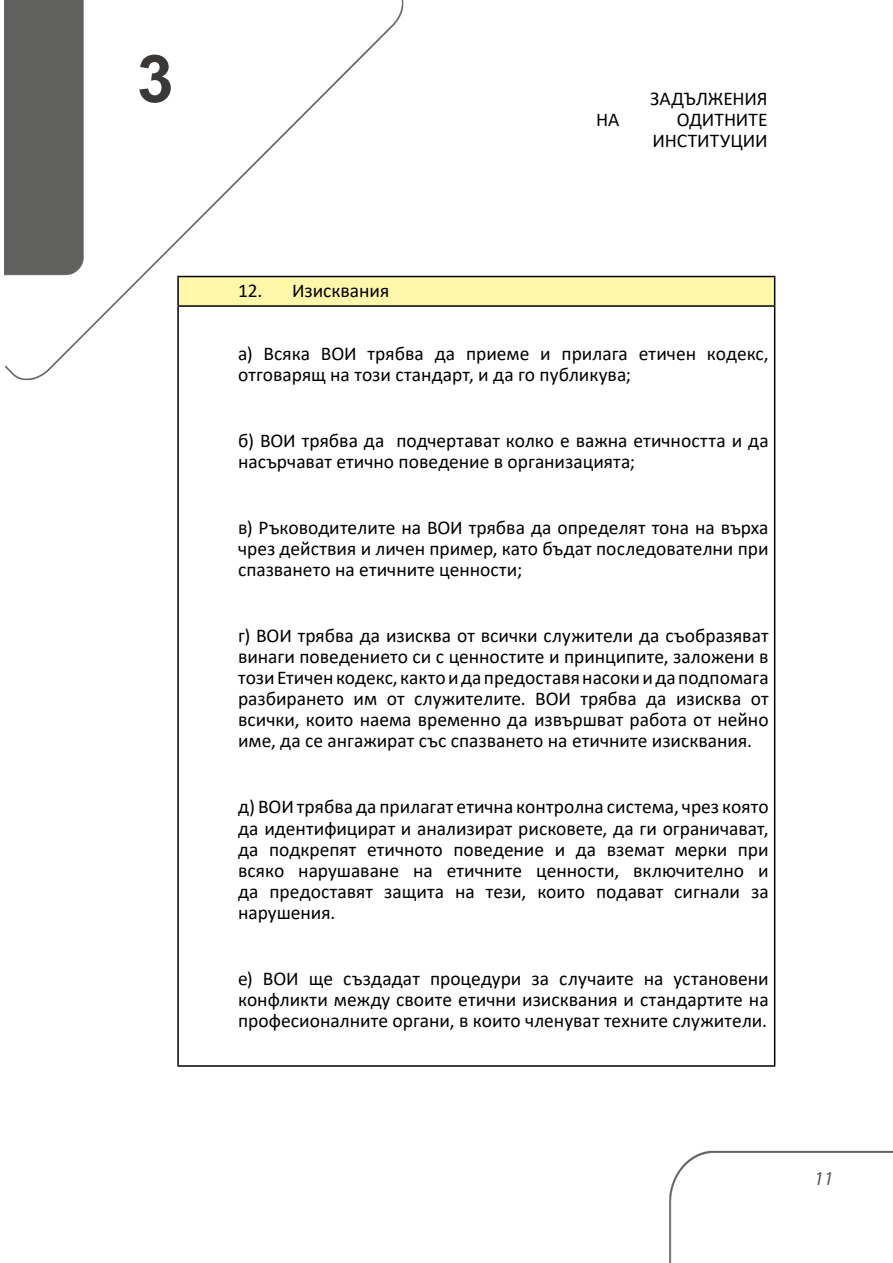
<style>
.page{position:relative;width:893px;height:1263px;background:#fff}
.page>*{position:absolute;margin:0;border:0;box-sizing:border-box;transform-origin:0 0}
.t1{font:700 66px "Arial";color:#3b3838}
.t2{font:19.5px/21px "Calibri";color:#000;text-align:justify}
.t3{font:italic 19.5px "Myriad Pro";color:#575758}
</style>
<div class="page">
<img style="left:4px;top:0;width:408px;height:381px">
<img style="left:669px;top:1150px;width:224px;height:113px">
<div style="left:178px;top:277px;width:597px;height:29px;background:#fff8aa"></div>
<hr style="left:177px;top:276px;width:598px;height:1px;background:#000">
<hr style="left:177px;top:277px;width:2px;height:28px;background:#000">
<svg style="left:774px;top:277px;width:1px;height:28px"></svg>
<hr style="left:177px;top:305px;width:598px;height:2px;background:#000">
<hr style="left:177px;top:307px;width:2px;height:758px;background:#000">
<hr style="left:774px;top:307px;width:1px;height:758px;background:#000">
<hr style="left:177px;top:1065px;width:598px;height:2px;background:#000">
<h1 class="t1" style="left:137px;top:32px;width:38px">3</h1>
<p class="t2" style="left:650px;top:87px;width:119px">ЗАДЪЛЖЕНИЯ</p>
<p class="t2" style="left:238px;top:280px;width:153px">12. Изисквания</p>
<p class="t2" style="left:596px;top:108px;width:25px">НА</p>
<p class="t2" style="left:652px;top:108px;width:117px;text-align:right">ОДИТНИТЕ<br>ИНСТИТУЦИИ</p>
<p class="t2" style="left:238px;top:342px;width:532px">а) Всяка ВОИ трябва да приеме и прилага етичен кодекс, отговарящ на този стандарт, и да го публикува;</p>
<p class="t2" style="left:238px;top:429px;width:532px">б) ВОИ трябва да подчертават колко е важна етичността и да насърчават етично поведение в организацията;</p>
<p class="t2" style="left:238px;top:516px;width:532px">в) Ръководителите на ВОИ трябва да определят тона на върха чрез действия и личен пример, като бъдат последователни при спазването на етичните ценности;</p>
<p class="t2" style="left:238px;top:625px;width:532px">г) ВОИ трябва да изисква от всички служители да съобразяват винаги поведението си с ценностите и принципите, заложени в този Етичен кодекс, както и да предоставя насоки и да подпомага разбирането им от служителите. ВОИ трябва да изисква от всички, които наема временно да извършват работа от нейно име, да се ангажират със спазването на етичните изисквания.</p>
<p class="t2" style="left:238px;top:796px;width:532px">д) ВОИ трябва да прилагат етична контролна система, чрез която да идентифицират и анализират рисковете, да ги ограничават, да подкрепят етичното поведение и да вземат мерки при всяко нарушаване на етичните ценности, включително и да предоставят защита на тези, които подават сигнали за нарушения.</p>
<p class="t2" style="left:238px;top:967px;width:532px">е) ВОИ ще създадат процедури за случаите на установени конфликти между своите етични изисквания и стандартите на професионалните органи, в които членуват техните служители.</p>
<p class="t3" style="left:814px;top:1166px;width:21px">11</p>
</div>
